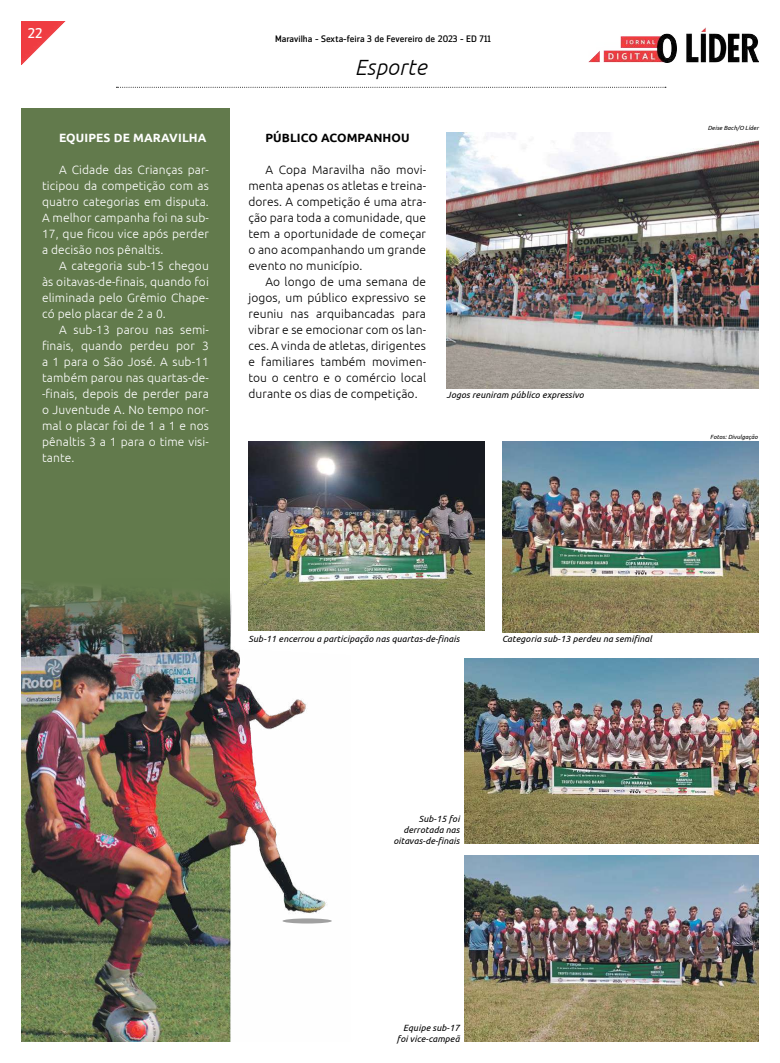
<style>
.page{position:relative;width:780px;height:1063px;background:#fff}
.page>*{position:absolute;margin:0;border:0;box-sizing:border-box;transform-origin:0 0}
.t1{font:italic 300 22px "Ubuntu";letter-spacing:.01em;color:#000}
.t2{font:14px "Zemestro Std";color:#fff}
.t3{font:300 12px/16px "Ubuntu";letter-spacing:.01em;color:#fff;text-align:justify}
.t4{font:300 12px/16px "Ubuntu";letter-spacing:.01em;color:#000;text-align:justify}
.t5{font:700 12px "Ubuntu";letter-spacing:.01em;color:#fff}
.t6{font:700 12px "Ubuntu";letter-spacing:.01em;color:#000}
.t7{font:9.3px "Zemestro Std";color:#000}
.t8{font:italic 9px/11px "Ubuntu";letter-spacing:.01em;color:#000;text-align:right}
.t9{font:italic 6px "Ubuntu";letter-spacing:.01em;color:#000}
</style>
<div class="page">
<img style="left:21px;top:21px;width:44px;height:44px">
<img style="left:588px;top:27px;width:170px;height:36px">
<div style="left:21px;top:108px;width:209px;height:933px;background:#627a4c"></div>
<svg style="left:116px;top:87px;width:550px;height:1px"></svg>
<img style="left:21px;top:586px;width:306px;height:456px">
<svg style="left:282px;top:918px;width:50px;height:6px"></svg>
<img style="left:446px;top:133px;width:312px;height:255px">
<img style="left:248px;top:441px;width:236px;height:190px">
<img style="left:464px;top:658px;width:294px;height:186px">
<img style="left:502px;top:441px;width:256px;height:191px">
<img style="left:464px;top:855px;width:294px;height:187px">
<p class="t2" style="left:28px;top:24px;width:16px">22</p>
<p class="t5" style="left:59px;top:130px;width:149px">EQUIPES DE MARAVILHA</p>
<p class="t3" style="left:42px;top:161px;width:168px;text-indent:17px">A Cidade das Crianças par&shy;ticipou da competição com as quatro categorias em disputa.<br>A melhor campanha foi na sub-17, que ficou vice após perder a decisão nos pênaltis.</p>
<p class="t3" style="left:42px;top:257px;width:168px;text-indent:17px">A categoria sub-15 chegou às oitavas-de-finais, quando foi eliminada pelo Grêmio Chape&shy;có pelo placar de 2 a 0.</p>
<p class="t3" style="left:42px;top:321px;width:168px;text-indent:17px">A sub-13 parou nas semi&shy;finais, quando perdeu por 3 a 1 para o São José. A sub-11 também parou nas quartas-de--finais, depois de perder para o Juventude A. No tempo nor&shy;mal o placar foi de 1 a 1 e nos pênaltis 3 a 1 para o time visi&shy;tante.</p>
<p class="t7" style="left:275px;top:33px;width:217px">Maravilha - Sexta-feira 3 de Fevereiro de 2023 - ED 711</p>
<h1 class="t1" style="left:355px;top:54px;width:73px">Esporte</h1>
<p class="t6" style="left:265px;top:130px;width:146px">PÚBLICO ACOMPANHOU</p>
<p class="t4" style="left:248px;top:161px;width:179px;text-indent:17px">A Copa Maravilha não movi&shy;menta apenas os atletas e treina&shy;dores. A competição é uma atra&shy;ção para toda a comunidade, que tem a oportunidade de começar o ano acompanhando um grande evento no município.</p>
<p class="t4" style="left:248px;top:273px;width:179px;text-indent:17px">Ao longo de uma semana de jogos, um público expressivo se reuniu nas arquibancadas para vibrar e se emocionar com os lan&shy;ces. A vinda de atletas, dirigentes e familiares também movimen&shy;tou o centro e o comércio local durante os dias de competição.</p>
<p class="t8" style="left:446px;top:389px;width:139px">Jogos reuniram público expressivo</p>
<p class="t9" style="left:707px;top:124px;width:52px">Deise Bach/O Líder</p>
<p class="t9" style="left:710px;top:433px;width:49px">Fotos: Divulgação</p>
<p class="t8" style="left:248px;top:633px;width:213px">Sub-11 encerrou a participação nas quartas-de-finais</p>
<p class="t8" style="left:502px;top:633px;width:151px">Categoria sub-13 perdeu na semifinal</p>
<p class="t8" style="left:393px;top:813px;width:68px">Sub-15 foi derrotada nas oitavas-de-finais</p>
<p class="t8" style="left:397px;top:1022px;width:64px">Equipe sub-17 foi vice-campeã</p>
</div>
